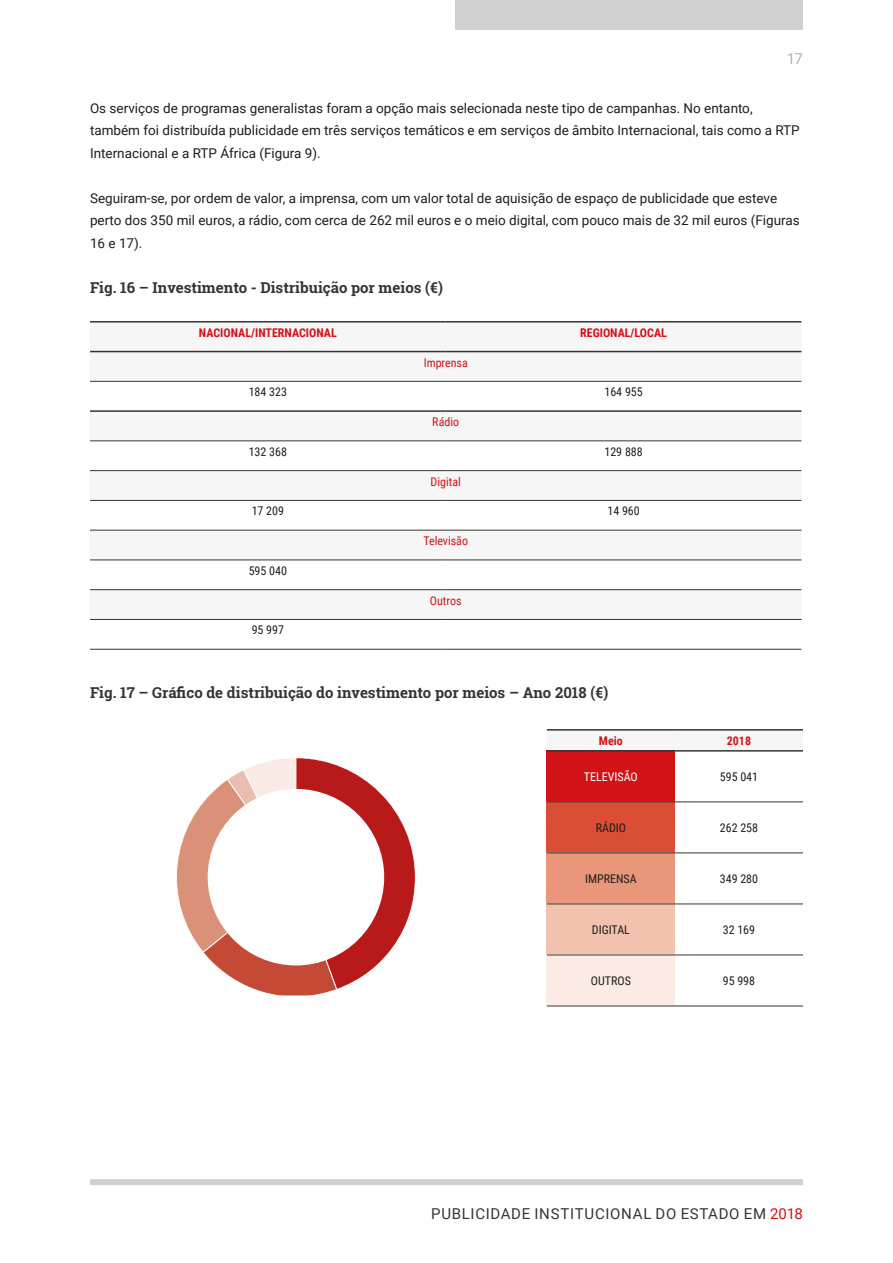
<style>
.page{position:relative;width:893px;height:1263px;background:#fff}
.page>*{position:absolute;margin:0;border:0;box-sizing:border-box;transform-origin:0 0}
.t1{font:700 15px "Roboto Slab";color:#343533}
.t2{font:15px "Roboto";letter-spacing:.045em;color:#343533}
.t3{font:15px "Roboto";color:#b2b2b2}
.t4{font:13.5px/22.5px "Roboto";color:#1d1d1b}
.t5{font:12px "Roboto Condensed";color:#1d1d1b}
.t6{font:700 12px "Roboto Condensed";color:#d11317}
.t7{font:12px "Roboto Condensed";color:#d11317}
.t8{font:12px "Roboto Condensed";color:#fff}
.s1{color:#d11317}
</style>
<div class="page">
<div style="left:90px;top:1179px;width:713px;height:6px;background:#cfd0cf"></div>
<div style="left:455px;top:0;width:348px;height:30px;background:#cfd0cf"></div>
<svg style="left:90px;top:350px;width:711px;height:269px;fill:#f6f6f6"></svg>
<hr style="left:90px;top:321px;width:356px;height:2px;background:#343533">
<hr style="left:446px;top:321px;width:355px;height:2px;background:#343533">
<hr style="left:90px;top:351px;width:356px;height:1px;background:#343533">
<hr style="left:446px;top:351px;width:355px;height:1px;background:#343533">
<hr style="left:90px;top:381px;width:356px;height:1px;background:#343533">
<hr style="left:446px;top:381px;width:355px;height:1px;background:#343533">
<hr style="left:90px;top:410px;width:356px;height:2px;background:#343533">
<hr style="left:446px;top:410px;width:355px;height:2px;background:#343533">
<hr style="left:90px;top:440px;width:356px;height:1px;background:#343533">
<hr style="left:446px;top:440px;width:355px;height:1px;background:#343533">
<hr style="left:90px;top:470px;width:356px;height:1px;background:#343533">
<hr style="left:446px;top:470px;width:355px;height:1px;background:#343533">
<hr style="left:90px;top:500px;width:356px;height:1px;background:#343533">
<hr style="left:446px;top:500px;width:355px;height:1px;background:#343533">
<hr style="left:90px;top:530px;width:356px;height:1px;background:#343533">
<hr style="left:446px;top:530px;width:355px;height:1px;background:#343533">
<hr style="left:90px;top:559px;width:356px;height:1px;background:#343533">
<hr style="left:446px;top:559px;width:355px;height:1px;background:#343533">
<hr style="left:90px;top:589px;width:356px;height:1px;background:#343533">
<hr style="left:446px;top:589px;width:355px;height:1px;background:#343533">
<hr style="left:90px;top:619px;width:356px;height:1px;background:#343533">
<hr style="left:446px;top:619px;width:355px;height:1px;background:#343533">
<hr style="left:90px;top:649px;width:356px;height:1px;background:#343533">
<hr style="left:446px;top:649px;width:355px;height:1px;background:#343533">
<div style="left:547px;top:751px;width:128px;height:51px;background:#d11317"></div>
<div style="left:547px;top:802px;width:128px;height:51px;background:#da4e36"></div>
<div style="left:547px;top:853px;width:128px;height:51px;background:#ea967b"></div>
<div style="left:547px;top:904px;width:128px;height:51px;background:#f3c2af"></div>
<div style="left:547px;top:955px;width:128px;height:51px;background:#fcece5"></div>
<hr style="left:675px;top:801px;width:128px;height:1px;background:#343533">
<hr style="left:675px;top:852px;width:128px;height:1px;background:#343533">
<hr style="left:675px;top:903px;width:128px;height:1px;background:#343533">
<hr style="left:675px;top:954px;width:128px;height:1px;background:#343533">
<hr style="left:675px;top:1006px;width:128px;height:1px;background:#343533">
<hr style="left:547px;top:729px;width:128px;height:2px;background:#343533">
<hr style="left:675px;top:729px;width:128px;height:2px;background:#343533">
<hr style="left:675px;top:750px;width:128px;height:2px;background:#343533">
<hr style="left:547px;top:750px;width:128px;height:2px;background:#343533">
<hr style="left:547px;top:801px;width:128px;height:1px;background:#343533">
<hr style="left:547px;top:852px;width:128px;height:1px;background:#343533">
<hr style="left:547px;top:903px;width:128px;height:1px;background:#343533">
<hr style="left:547px;top:954px;width:128px;height:1px;background:#343533">
<hr style="left:547px;top:1006px;width:128px;height:1px;background:#343533">
<svg style="left:177px;top:758px;width:238px;height:237px"></svg>
<p class="t3" style="left:787px;top:48px;width:18px">17</p>
<p class="t4" style="left:90px;top:96px;width:711px">Os serviços de programas generalistas foram a opção mais selecionada neste tipo de campanhas. No entanto, também foi distribuída publicidade em três serviços temáticos e em serviços de âmbito Internacional, tais como a RTP<br>Internacional e a RTP África (Figura 9).</p>
<p class="t4" style="left:90px;top:186px;width:711px">Seguiram-se, por ordem de valor, a imprensa, com um valor total de aquisição de espaço de publicidade que esteve perto dos 350 mil euros, a rádio, com cerca de 262 mil euros e o meio digital, com pouco mais de 32 mil euros (Figuras<br>16 e 17).</p>
<p class="t1" style="left:90px;top:277px;width:355px">Fig. 16 – Investimento - Distribuição por meios (€)</p>
<p class="t6" style="left:199px;top:324px;width:29px">NACIONAL</p>
<p class="t6" style="left:251px;top:324px;width:11px">/INTE</p>
<p class="t6" style="left:278px;top:324px;width:35px">RNACIONAL</p>
<p class="t6" style="left:580px;top:324px;width:14px">REGIONAL</p>
<p class="t6" style="left:631px;top:324px;width:31px">/LOCAL</p>
<p class="t7" style="left:424px;top:354px;width:46px">Imprensa</p>
<p class="t5" style="left:249px;top:384px;width:40px">184 323</p>
<p class="t5" style="left:604px;top:384px;width:40px">164 955</p>
<p class="t7" style="left:432px;top:413px;width:28px">Rádio</p>
<p class="t5" style="left:249px;top:443px;width:40px">132 368</p>
<p class="t5" style="left:604px;top:443px;width:40px">129 888</p>
<p class="t7" style="left:431px;top:473px;width:32px">Digital</p>
<p class="t5" style="left:252px;top:503px;width:34px">17 209</p>
<p class="t5" style="left:607px;top:503px;width:34px">14 960</p>
<p class="t7" style="left:423px;top:532px;width:46px">Televisão</p>
<p class="t5" style="left:249px;top:562px;width:40px">595 040</p>
<p class="t7" style="left:430px;top:592px;width:33px">Outros</p>
<p class="t5" style="left:252px;top:622px;width:34px">95 997</p>
<p class="t1" style="left:90px;top:682px;width:520px">Fig. 17 – Gráfico de distribuição do investimento por meios – Ano 2018 (€)</p>
<p class="t6" style="left:599px;top:732px;width:25px">Meio</p>
<p class="t6" style="left:727px;top:732px;width:26px">2018</p>
<p class="t8" style="left:584px;top:768px;width:55px">TELEVISÃO</p>
<p class="t5" style="left:720px;top:768px;width:40px">595 041</p>
<p class="t5" style="left:596px;top:819px;width:32px">RÁDIO</p>
<p class="t5" style="left:720px;top:819px;width:40px">262 258</p>
<p class="t5" style="left:585px;top:870px;width:53px">IMPRENSA</p>
<p class="t5" style="left:720px;top:870px;width:40px">349 280</p>
<p class="t5" style="left:592px;top:921px;width:40px">DIGITAL</p>
<p class="t5" style="left:723px;top:921px;width:34px">32 169</p>
<p class="t5" style="left:591px;top:972px;width:42px">OUTROS</p>
<p class="t5" style="left:723px;top:972px;width:34px">95 998</p>
<p class="t2" style="left:431px;top:1203px;width:373px">Publicidade I nstitucional do Estado em <span class="s1">2018</span></p>
</div>
